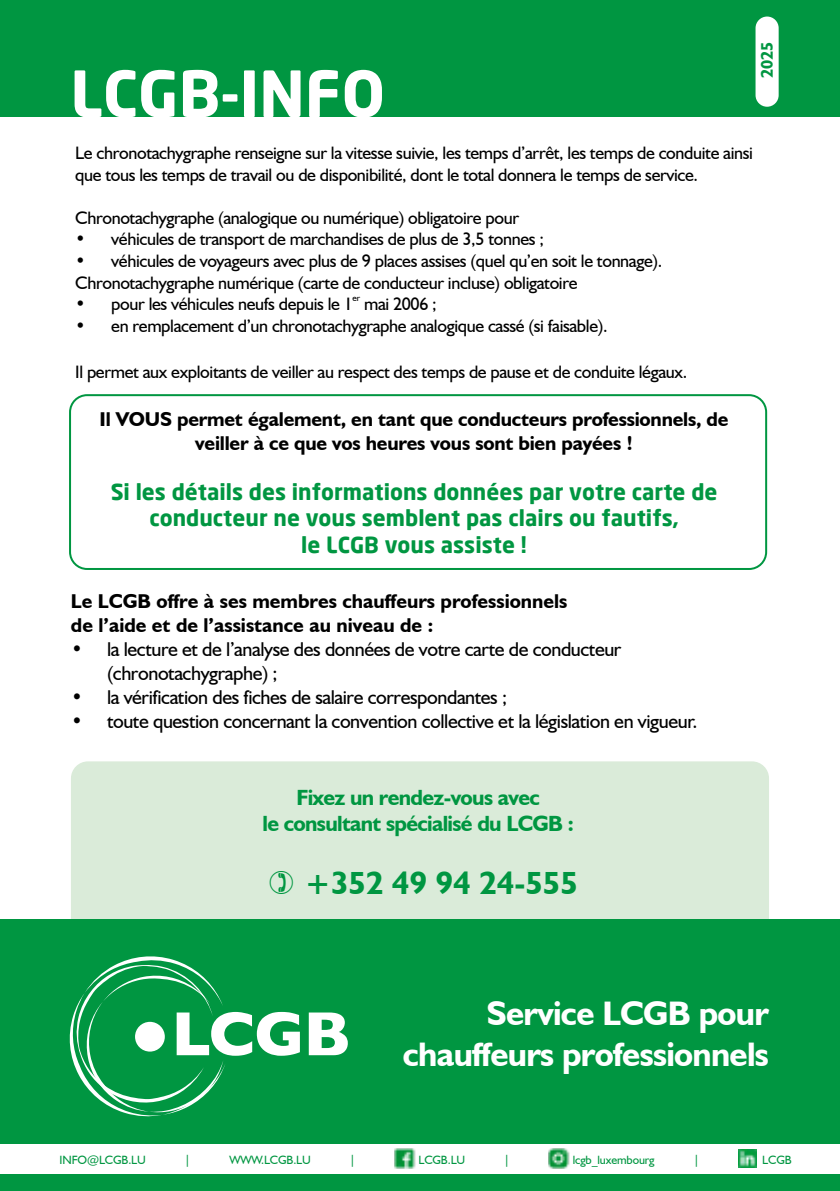
<style>
.page{position:relative;width:840px;height:1191px;background:#fff}
.page>*{position:absolute;margin:0;border:0;box-sizing:border-box;transform-origin:0 0}
.t1{font:700 62.8px "Neo Sans";color:#fff}
.t2{font:700 34px/40.8px "Humanist 521 BT";letter-spacing:-.02em;color:#fff;text-align:right}
.t3{font:700 32px "Humanist 521 BT";color:#009641}
.t4{font:700 22px/26.4px "Neo Sans";color:#009641;text-align:center}
.t5{font:700 22px/26.4px "Humanist 521 BT";letter-spacing:-.03em;color:#009641;text-align:center}
.t6{font:20px/24px "Humanist 521 BT";letter-spacing:-.02em;color:#000}
.t7{font:700 20px/24px "Humanist 521 BT";letter-spacing:-.01em;color:#000;text-align:center}
.t8{font:18px/21.6px "Humanist 521 BT";letter-spacing:-.02em;color:#000}
.t9{font:700 16.8px "Humanist 521 BT";color:#009641}
.t10{font:12px "Humanist 521 BT";letter-spacing:-.01em;color:#009641}
.t11{font:9px "Humanist 521 BT";color:#000}
</style>
<div class="page">
<div style="left:69px;top:394px;width:697px;height:176px;border:2px solid #009641;border-radius:17px"></div>
<div style="left:71px;top:761px;width:697px;height:221px;background:#daebd9;border-radius:17px"></div>
<div style="left:0;top:919px;width:839px;height:272px;background:#009641"></div>
<div style="left:0;top:1144px;width:839px;height:29px;background:#fff"></div>
<svg style="left:69px;top:956px;width:231px;height:161px"></svg>
<svg style="left:308px;top:1012px;width:39px;height:43px"></svg>
<div style="left:0;top:0;width:839px;height:116px;background:#009641"></div>
<div style="left:755px;top:17px;width:23px;height:90px;background:#fff;border-radius:12px"></div>
<img style="left:394px;top:1148px;width:22px;height:20px">
<img style="left:548px;top:1148px;width:22px;height:20px">
<img style="left:738px;top:1149px;width:17px;height:18px">
<h1 class="t1" style="left:70px;top:53px;width:316px">LCGB-INFO</h1>
<p class="t9" style="left:756px;top:78px;width:38px;rotate:-90deg">2025</p>
<p class="t8" style="left:75px;top:142px;width:678px">Le chronotachygraphe renseigne sur la vitesse suivie, les temps d’arrêt, les temps de conduite ainsi que tous les temps de travail ou de disponibilité, dont le total donnera le temps de service.</p>
<p class="t8" style="left:75px;top:206px;width:445px">Chronotachygraphe (analogique ou numérique) obligatoire pour</p>
<p class="t8" style="left:75px;top:228px;width:470px">• véhicules de transport de marchandises de plus de 3,5 tonnes ;</p>
<p class="t8" style="left:75px;top:250px;width:588px">• véhicules de voyageurs avec plus de 9 places assises (quel qu’en soit le tonnage).<br>Chronotachygraphe numérique (carte de conducteur incluse) obligatoire</p>
<p class="t8" style="left:75px;top:293px;width:279px">• pour les véhicules neufs depuis le 1</p>
<p class="t11" style="left:352px;top:293px;width:9px">er</p>
<p class="t8" style="left:364px;top:293px;width:74px">mai 2006 ;</p>
<p class="t8" style="left:75px;top:314px;width:533px">• en remplacement d’un chronotachygraphe analogique cassé (si faisable).</p>
<p class="t8" style="left:75px;top:360px;width:613px">Il permet aux exploitants de veiller au respect des temps de pause et de conduite légaux.</p>
<p class="t7" style="left:99px;top:406px;width:630px">Il VOUS permet également, en tant que conducteurs professionnels, de veiller à ce que vos heures vous sont bien payées !</p>
<p class="t4" style="left:111px;top:478px;width:608px">Si les détails des informations données par votre carte de conducteur ne vous semblent pas clairs ou fautifs,<br>le LCGB vous assiste !</p>
<p class="t7" style="left:71px;top:589px;width:497px;text-align:left">Le LCGB offre à ses membres chauffeurs professionnels de l’aide et de l’assistance au niveau de :</p>
<p class="t6" style="left:107px;top:637px;width:515px;text-indent:-36px">• la lecture et de l’analyse des données de votre carte de conducteur (chronotachygraphe) ;</p>
<p class="t6" style="left:71px;top:685px;width:437px">• la vérification des fiches de salaire correspondantes ;</p>
<p class="t6" style="left:71px;top:709px;width:627px">• toute question concernant la convention collective et la législation en vigueur.</p>
<p class="t5" style="left:262px;top:783px;width:312px">Fixez un rendez-vous avec<br>le consultant spécialisé du LCGB :</p>
<h3 class="t3" style="left:304px;top:862px;width:275px">+352 49 94 24-555</h3>
<h2 class="t2" style="left:402px;top:992px;width:367px">Service LCGB pour chauffeurs professionnels</h2>
<p class="t10" style="left:60px;top:1152px;width:88px">INFO@LCGB.LU</p>
<p class="t10" style="left:184px;top:1152px;width:8px">|</p>
<p class="t10" style="left:229px;top:1152px;width:83px">WWW.LCGB.LU</p>
<p class="t10" style="left:349px;top:1152px;width:7px">|</p>
<p class="t10" style="left:418px;top:1152px;width:48px">LCGB.LU</p>
<p class="t10" style="left:503px;top:1152px;width:7px">|</p>
<p class="t10" style="left:572px;top:1152px;width:83px">lcgb_luxembourg</p>
<p class="t10" style="left:693px;top:1152px;width:7px">|</p>
<p class="t10" style="left:761px;top:1152px;width:31px">LCGB</p>
</div>
